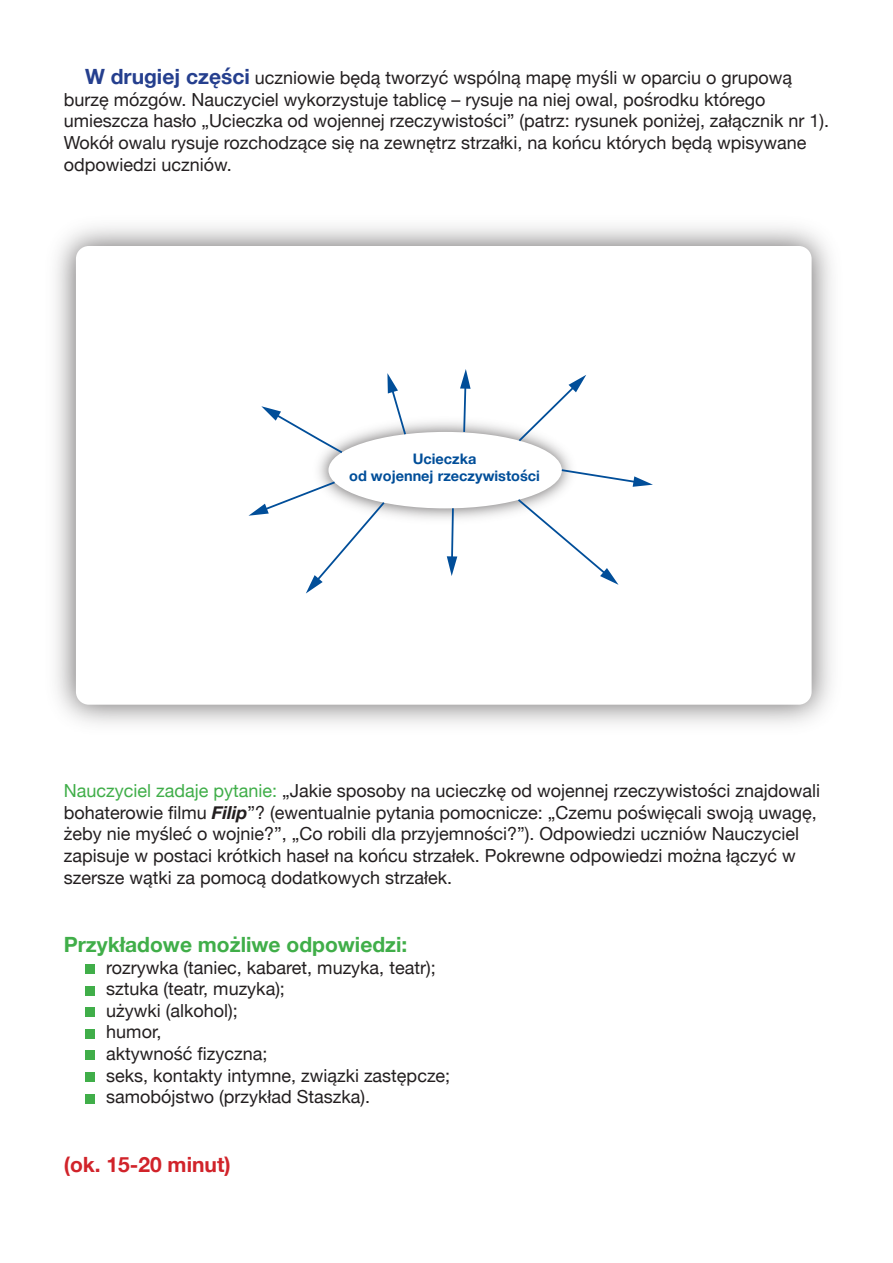
<style>
.page{position:relative;width:893px;height:1263px;background:#fff}
.page>*{position:absolute;margin:0;border:0;box-sizing:border-box;transform-origin:0 0}
.t1{font:700 21px "Helvetica Neue";color:#40ae49}
.t2{font:700 21px "Helvetica Neue";color:#d1232a}
.t3{font:18px/21.6px "Helvetica Neue";color:#231f20}
.t4{font:700 14.55px/17.4px "Helvetica Neue";color:#014e99;text-align:center}
.s1{font-weight:700;font-size:21px;color:#253f8e}
.s2{color:#40ae49}
.s3{font-weight:700;font-style:italic}
</style>
<div class="page">
<div style="left:85px;top:964px;width:9px;height:9px;background:#40ae49"></div>
<div style="left:85px;top:986px;width:9px;height:9px;background:#40ae49"></div>
<div style="left:85px;top:1007px;width:9px;height:10px;background:#40ae49"></div>
<div style="left:85px;top:1029px;width:9px;height:9px;background:#40ae49"></div>
<div style="left:85px;top:1051px;width:9px;height:9px;background:#40ae49"></div>
<div style="left:85px;top:1072px;width:9px;height:9px;background:#40ae49"></div>
<div style="left:85px;top:1094px;width:9px;height:9px;background:#40ae49"></div>
<img style="left:319px;top:422px;width:252px;height:97px">
<div style="left:328px;top:432px;width:234px;height:76px;background:#fff;border-radius:50%"></div>
<svg style="left:447px;top:508px;width:10px;height:68px"></svg>
<svg style="left:516px;top:497px;width:102px;height:88px"></svg>
<svg style="left:560px;top:468px;width:93px;height:19px"></svg>
<svg style="left:517px;top:375px;width:69px;height:68px"></svg>
<svg style="left:460px;top:369px;width:11px;height:64px"></svg>
<svg style="left:387px;top:373px;width:20px;height:63px"></svg>
<svg style="left:261px;top:406px;width:83px;height:49px"></svg>
<svg style="left:248px;top:480px;width:138px;height:113px"></svg>
<p class="t3" style="left:64px;top:68px;width:767px;text-indent:21px"><span class="s1">W drugiej części</span> uczniowie będą tworzyć wspólną mapę myśli w oparciu o grupową burzę mózgów. Nauczyciel wykorzystuje tablicę – rysuje na niej owal, pośrodku którego umieszcza hasło „Ucieczka od wojennej rzeczywistości” (patrz: rysunek poniżej, załącznik nr 1).<br>Wokół owalu rysuje rozchodzące się na zewnętrz strzałki, na końcu których będą wpisywane odpowiedzi uczniów.</p>
<p class="t4" style="left:349px;top:450px;width:192px">Ucieczka<br>od wojennej rzeczywistości</p>
<p class="t3" style="left:64px;top:781px;width:758px"><span class="s2">Nauczyciel zadaje pytanie:</span> „Jakie sposoby na ucieczkę od wojennej rzeczywistości znajdowali bohaterowie filmu <span class="s3">Filip</span>”? (ewentualnie pytania pomocnicze: „Czemu poświęcali swoją uwagę, żeby nie myśleć o wojnie?”, „Co robili dla przyjemności?”). Odpowiedzi uczniów Nauczyciel zapisuje w postaci krótkich haseł na końcu strzałek. Pokrewne odpowiedzi można łączyć w szersze wątki za pomocą dodatkowych strzałek.</p>
<p class="t1" style="left:64px;top:928px;width:345px">Przykładowe możliwe odpowiedzi:</p>
<p class="t3" style="left:106px;top:957px;width:331px">rozrywka (taniec, kabaret, muzyka, teatr);</p>
<p class="t3" style="left:106px;top:979px;width:180px">sztuka (teatr, muzyka);</p>
<p class="t3" style="left:106px;top:1000px;width:133px">używki (alkohol);</p>
<p class="t3" style="left:106px;top:1022px;width:57px">humor,</p>
<p class="t3" style="left:106px;top:1044px;width:163px">aktywność fizyczna;</p>
<p class="t3" style="left:106px;top:1065px;width:345px">seks, kontakty intymne, związki zastępcze;</p>
<p class="t3" style="left:106px;top:1087px;width:265px">samobójstwo (przykład Staszka).</p>
<p class="t2" style="left:64px;top:1147px;width:168px">(ok. 15-20 minut)</p>
</div>
